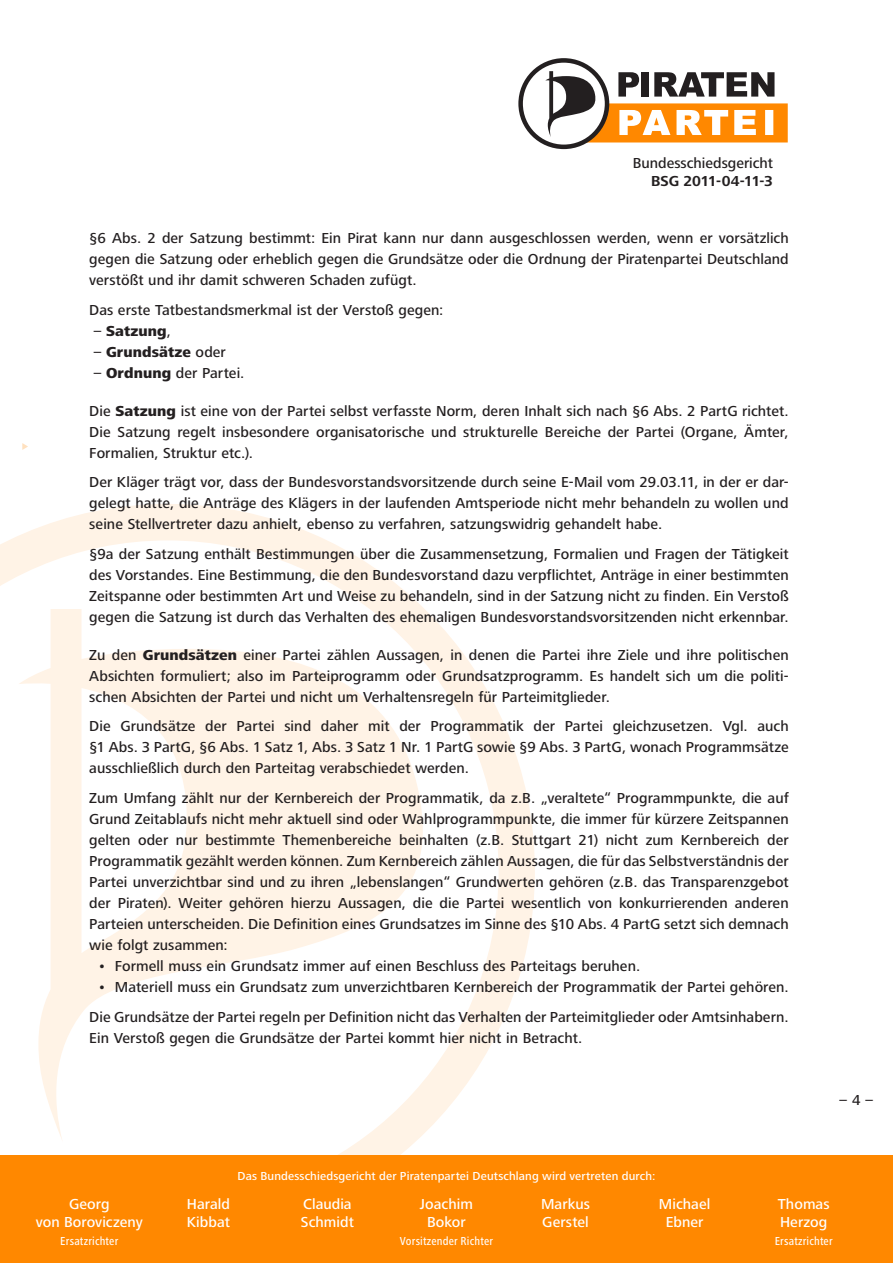
<style>
.page{position:relative;width:893px;height:1263px;background:#fff}
.page>*{position:absolute;margin:0;border:0;box-sizing:border-box;transform-origin:0 0}
.t1{font:500 15px/21px "Frutiger Next LT";letter-spacing:.005em;color:#231f20;text-align:justify}
.t2{font:500 15px/18px "Frutiger Next LT";letter-spacing:.005em;color:#fff}
.t3{font:800 15px "Frutiger Next LT";letter-spacing:.005em;color:#231f20}
.t4{font:700 15px "Frutiger Next LT";letter-spacing:-.015em;color:#231f20}
.t5{font:500 12px "Frutiger Next LT";letter-spacing:.015em;color:#fff}
.t6{font:500 condensed 12px "Frutiger Next LT";letter-spacing:.01em;color:#fff}
.s1{font-weight:500}
.s2{font-weight:800}
</style>
<div class="page">
<svg style="left:0;top:504px;width:535px;height:652px"></svg>
<div style="left:0;top:1156px;width:893px;height:107px;background:#f80"></div>
<svg style="left:518px;top:58px;width:270px;height:91px"></svg>
<svg style="left:22px;top:443px;width:6px;height:7px"></svg>
<p class="t1" style="left:633px;top:153px;width:142px">Bundesschiedsgericht</p>
<p class="t4" style="left:651px;top:173px;width:124px">BSG 2011-04-11-3</p>
<p class="t1" style="left:89px;top:228px;width:701px">§6 Abs. 2 der Satzung bestimmt: Ein Pirat kann nur dann ausgeschlossen werden, wenn er vorsätzlich gegen die Satzung oder erheblich gegen die Grundsätze oder die Ordnung der Piratenpartei Deutschland verstößt und ihr damit schweren Schaden zufügt.</p>
<p class="t1" style="left:89px;top:299px;width:356px">Das erste Tatbestandsmerkmal ist der Verstoß gegen:</p>
<p class="t3" style="left:94px;top:322px;width:79px"><span class="s1">–</span> Satzung<span class="s1">,</span></p>
<p class="t3" style="left:94px;top:343px;width:133px"><span class="s1">–</span> Grundsätze <span class="s1">oder</span></p>
<p class="t1" style="left:94px;top:362px;width:152px">– <span class="s2">Ordnung</span> der Partei.</p>
<p class="t1" style="left:89px;top:400px;width:701px">Die <span class="s2">Satzung</span> ist eine von der Partei selbst verfasste Norm, deren Inhalt sich nach §6 Abs. 2 PartG richtet.<br>Die Satzung regelt insbesondere organisatorische und strukturelle Bereiche der Partei (Organe, Ämter, Formalien, Struktur etc.).</p>
<p class="t1" style="left:89px;top:472px;width:701px">Der Kläger trägt vor, dass der Bundesvorstandsvorsitzende durch seine E-Mail vom 29.03.11, in der er dar&shy;gelegt hatte, die Anträge des Klägers in der laufenden Amtsperiode nicht mehr behandeln zu wollen und seine Stellvertreter dazu anhielt, ebenso zu verfahren, satzungswidrig gehandelt habe.</p>
<p class="t1" style="left:89px;top:543px;width:701px">§9a der Satzung enthält Bestimmungen über die Zusammensetzung, Formalien und Fragen der Tätigkeit des Vorstandes. Eine Bestimmung, die den Bundesvorstand dazu verpflichtet, Anträge in einer bestimmten Zeitspanne oder bestimmten Art und Weise zu behandeln, sind in der Satzung nicht zu finden. Ein Verstoß gegen die Satzung ist durch das Verhalten des ehemaligen Bundesvorstandsvorsitzenden nicht erkennbar.</p>
<p class="t1" style="left:89px;top:644px;width:701px">Zu den <span class="s2">Grundsätzen</span> einer Partei zählen Aussagen, in denen die Partei ihre Ziele und ihre politischen Absichten formuliert; also im Parteiprogramm oder Grundsatzprogramm. Es handelt sich um die politi&shy;schen Absichten der Partei und nicht um Verhaltensregeln für Parteimitglieder.</p>
<p class="t1" style="left:89px;top:716px;width:701px">Die Grundsätze der Partei sind daher mit der Programmatik der Partei gleichzusetzen. Vgl. auch §1 Abs. 3 PartG, §6 Abs. 1 Satz 1, Abs. 3 Satz 1 Nr. 1 PartG sowie §9 Abs. 3 PartG, wonach Programmsätze ausschließlich durch den Parteitag verabschiedet werden.</p>
<p class="t1" style="left:89px;top:787px;width:701px">Zum Umfang zählt nur der Kernbereich der Programmatik, da z.B. „veraltete“ Programmpunkte, die auf Grund Zeitablaufs nicht mehr aktuell sind oder Wahlprogrammpunkte, die immer für kürzere Zeitspannen gelten oder nur bestimmte Themenbereiche beinhalten (z.B. Stuttgart 21) nicht zum Kernbereich der Programmatik gezählt werden können. Zum Kernbereich zählen Aussagen, die für das Selbstverständnis der Partei unverzichtbar sind und zu ihren „lebenslangen“ Grundwerten gehören (z.B. das Transparenzgebot der Piraten). Weiter gehören hierzu Aussagen, die die Partei wesentlich von konkurrierenden anderen Parteien unterscheiden. Die Definition eines Grundsatzes im Sinne des §10 Abs. 4 PartG setzt sich demnach wie folgt zusammen:</p>
<p class="t1" style="left:98px;top:955px;width:544px">• Formell muss ein Grundsatz immer auf einen Beschluss des Parteitags beruhen.</p>
<p class="t1" style="left:89px;top:972px;width:701px;line-height:29.5px;text-align:center">• Materiell muss ein Grundsatz zum unverzichtbaren Kernbereich der Programmatik der Partei gehören.<br>Die Grundsätze der Partei regeln per Definition nicht das Verhalten der Parteimitglieder oder Amtsinhabern.</p>
<p class="t1" style="left:89px;top:1027px;width:494px">Ein Verstoß gegen die Grundsätze der Partei kommt hier nicht in Betracht.</p>
<p class="t5" style="left:238px;top:1169px;width:419px">Das Bundesschiedsgericht der Piratenpartei Deutschlang wird vertreten durch:</p>
<p class="t1" style="left:840px;top:1089px;width:35px">–4–</p>
<p class="t2" style="left:36px;top:1195px;width:108px;text-align:center">Georg<br>von Boroviczeny</p>
<p class="t6" style="left:60px;top:1234px;width:60px">Ersatzrichter</p>
<p class="t2" style="left:187px;top:1195px;width:45px">Harald<br>Kibbat</p>
<p class="t2" style="left:301px;top:1195px;width:55px">Claudia<br>Schmidt</p>
<p class="t2" style="left:420px;top:1195px;width:55px;text-align:center">Joachim<br>Bokor</p>
<p class="t6" style="left:400px;top:1234px;width:95px">Vorsitzender Richter</p>
<p class="t2" style="left:541px;top:1195px;width:51px">Markus<br>Gerstel</p>
<p class="t2" style="left:659px;top:1195px;width:53px;text-align:center">Michael<br>Ebner</p>
<p class="t2" style="left:778px;top:1195px;width:53px">Thomas<br>Herzog</p>
<p class="t6" style="left:775px;top:1234px;width:60px">Ersatzrichter</p>
</div>
